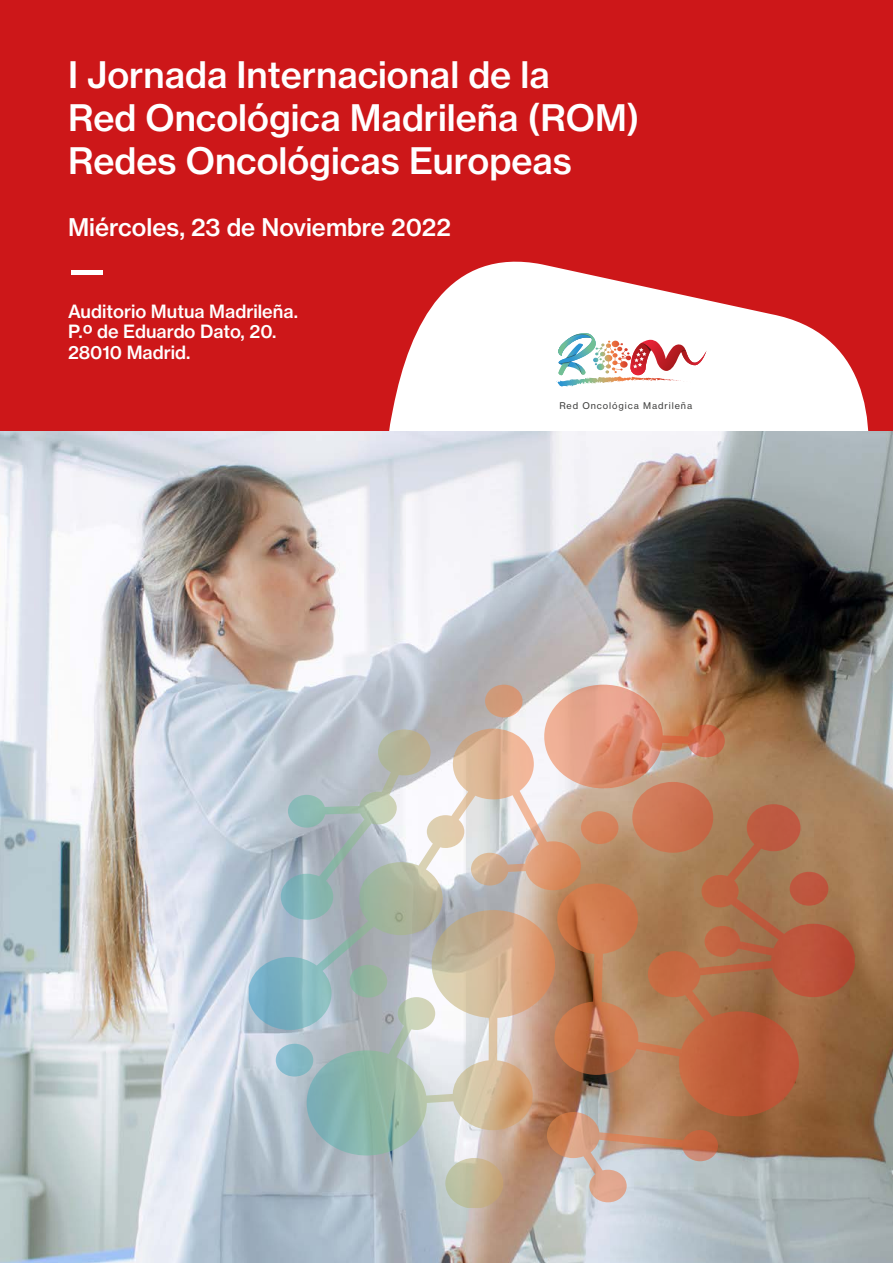
<style>
.page{position:relative;width:893px;height:1263px;background:#fff}
.page>*{position:absolute;margin:0;border:0;box-sizing:border-box;transform-origin:0 0}
.t1{font:36px/43.2px "N Haas Grotesk TX Std 65 Md";color:#fff}
.t2{font:24px "N Haas Grotesk TX Std 65 Md";color:#fff}
.t3{font:18px/20.2px "N Haas Grotesk TX Std 65 Md";color:#fff}
.t4{font:9.15px "N Haas Grotesk TX Std 55 Rg";letter-spacing:.1em;color:#3c3c3b}
</style>
<div class="page">
<div style="left:0;top:0;width:893px;height:431px;background:#cd1719"></div>
<svg style="left:389px;top:261px;width:480px;height:170px;fill:#fff"></svg>
<svg style="left:556px;top:333px;width:151px;height:54px;background:#dfcecc"></svg>
<img style="left:0;top:431px;width:893px;height:832px">
<svg style="left:307px;top:1030px;width:247px;height:125px;background:#b7bbaf"></svg>
<svg style="left:445px;top:1158px;width:58px;height:50px;background:#c2b89a"></svg>
<svg style="left:485px;top:685px;width:38px;height:32px"></svg>
<svg style="left:276px;top:1044px;width:37px;height:32px"></svg>
<svg style="left:249px;top:728px;width:305px;height:302px;background:#c3bfb8"></svg>
<svg style="left:281px;top:729px;width:150px;height:191px;background:#b2bebd"></svg>
<svg style="left:544px;top:685px;width:181px;height:168px;background:#d39a80"></svg>
<svg style="left:554px;top:804px;width:301px;height:312px;background:#b2724d"></svg>
<svg style="left:547px;top:1112px;width:171px;height:90px;background:#c4a99a"></svg>
<div style="left:71px;top:270px;width:32px;height:5px;background:#fff"></div>
<p class="t1" style="left:68px;top:53px;width:573px">I Jornada Internacional de la<br>Red Oncológica Madrileña (ROM)<br>Redes Oncológicas Europeas</p>
<p class="t2" style="left:68px;top:212px;width:384px">Miércoles, 23 de Noviembre 2022</p>
<p class="t3" style="left:68px;top:301px;width:231px">Auditorio Mutua Madrileña.<br>P.º de Eduardo Dato, 20.<br>28010 Madrid.</p>
<p class="t4" style="left:559px;top:400px;width:134px">Red Oncológica Madrileña</p>
</div>
